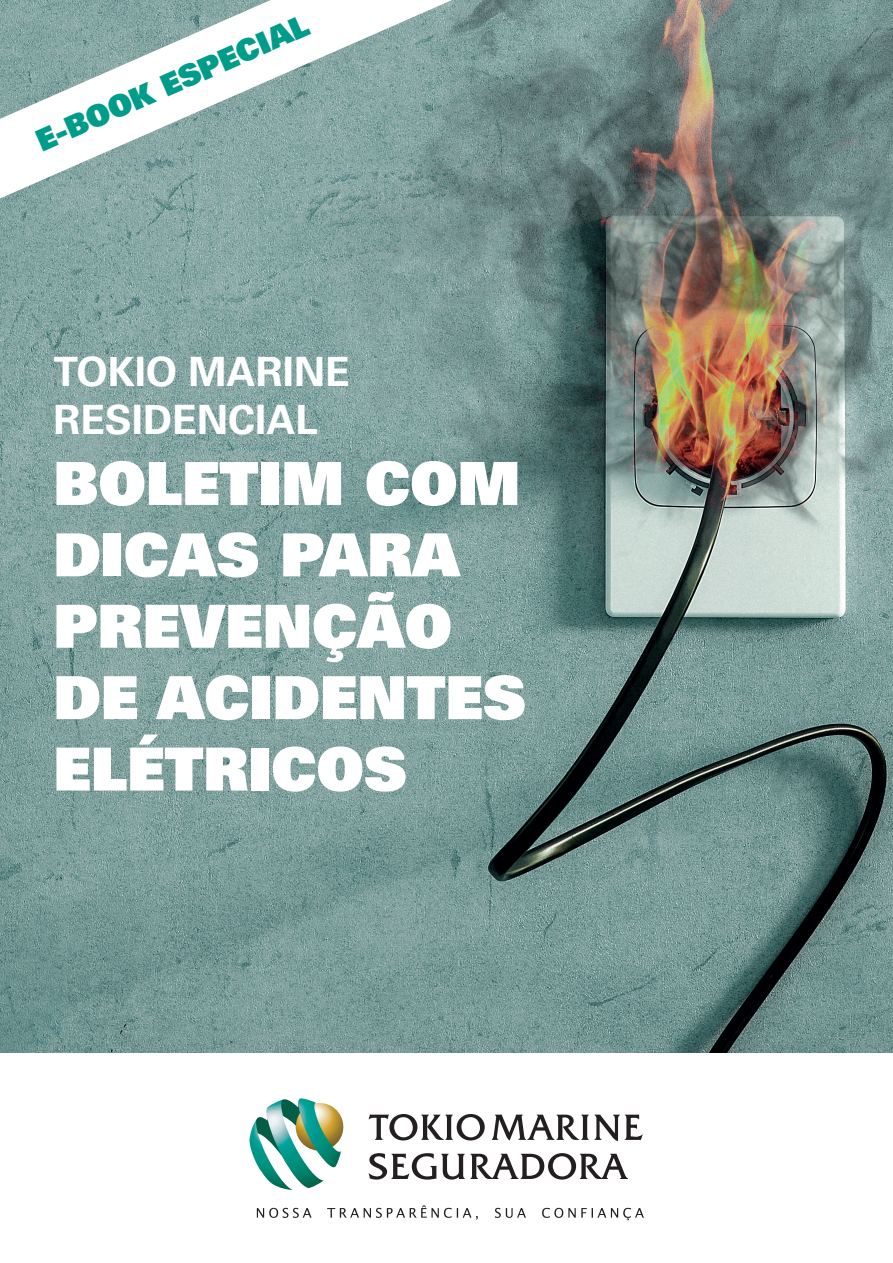
<style>
.page{position:relative;width:893px;height:1263px;background:#fff}
.page>*{position:absolute;margin:0;border:0;box-sizing:border-box;transform-origin:0 0}
.t1{font:59.55px/71.4px "Univers LT Std X Black";color:#fff}
.t2{font:700 40.35px/48.4px "Univers LT Std";color:#fff}
.t3{font:30px "Univers LT Std X Black";color:#009c8a}
</style>
<div class="page">
<img style="left:0;top:0;width:893px;height:1053px">
<svg style="left:257px;top:1205px;width:387px;height:15px"></svg>
<img style="left:249px;top:1098px;width:95px;height:92px">
<svg style="left:369px;top:1114px;width:274px;height:65px"></svg>
<svg style="left:0;top:0;width:452px;height:199px"></svg>
<p class="t3" style="left:30px;top:124px;width:296px;rotate:-24deg">E-BOOK ESPECIAL</p>
<p class="t2" style="left:53px;top:347px;width:298px">TOKIO MARINE<br>RESIDENCIAL</p>
<p class="t1" style="left:53px;top:446px;width:474px">BOLETIM COM<br>DICAS PARA<br>PREVENÇÃO<br>DE ACIDENTES<br>ELÉTRICOS</p>
</div>
